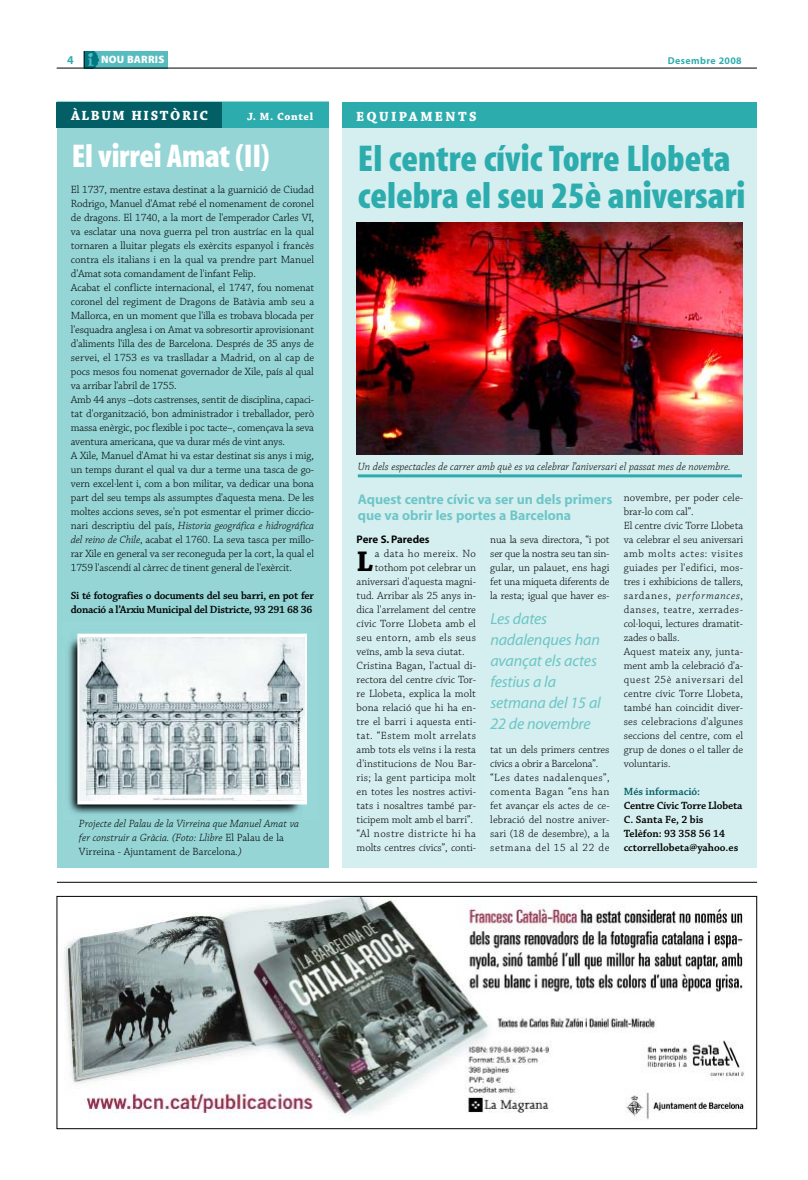
<style>
.page{position:relative;width:808px;height:1180px;background:#fff}
.page>*{position:absolute;margin:0;border:0;box-sizing:border-box;transform-origin:0 0}
.t1{font:700 condensed 37.5px/37px "Myriad MM";color:#2dacae}
.t2{font:700 condensed 33px "Myriad MM";letter-spacing:-.01em;color:#fff}
.t3{font:700 29.9px "Chaparral MM";color:#000}
.t4{font:italic 16px/21px "Myriad MM";letter-spacing:-.01em;color:#6cc5c6}
.t5{font:700 14px/16px "Myriad MM";color:#6cc5c6}
.t6{font:700 14px "Chaparral MM";letter-spacing:.11em;color:#fff}
.t7{font:700 14px "Chaparral MM";letter-spacing:.17em;color:#fff}
.t8{font:700 12px "Myriad MM";color:#2dacae}
.t9{font:11px/14px "Chaparral MM";letter-spacing:-.005em;color:#000}
.t10{font:italic 300 11px/14px "Chaparral MM";letter-spacing:.005em;color:#000}
.t11{font:600 11px/14px "Chaparral MM";letter-spacing:-.015em;color:#000}
.t12{font:11px "Chaparral MM";letter-spacing:.015em;color:#000}
.t13{font:11px "Chaparral MM";letter-spacing:.04em;color:#000}
.t14{font:11px "Chaparral MM";letter-spacing:.025em;color:#000}
.t15{font:11px "Chaparral MM";letter-spacing:.045em;color:#000}
.t16{font:11px "Chaparral MM";letter-spacing:.035em;color:#000}
.t17{font:600 11px "Chaparral MM";color:#015f65}
.t18{font:700 11px "Myriad MM";color:#000}
.t19{font:700 11px "Chaparral MM";letter-spacing:.055em;color:#fff}
.t20{font:800 10.7px "Myriad MM";letter-spacing:.015em;color:#fff}
.t21{font:700 10px "Myriad MM";letter-spacing:.04em;color:#2dacae}
.s1{font-weight:300;font-style:italic}
.s2{font-weight:400;font-style:normal}
</style>
<div class="page">
<div style="left:84px;top:51px;width:84px;height:17px;background:#57bcbe"></div>
<img style="left:85px;top:51px;width:15px;height:17px">
<hr style="left:57px;top:68px;width:700px;height:1px;background:#000">
<svg style="left:84px;top:51px;width:1px;height:17px"></svg>
<hr style="left:57px;top:881px;width:700px;height:1px;background:#000">
<div style="left:343px;top:102px;width:414px;height:765px;background:#d5eeef"></div>
<div style="left:343px;top:102px;width:414px;height:26px;background:#2dacae"></div>
<img style="left:357px;top:222px;width:386px;height:232px">
<hr style="left:358px;top:474px;width:384px;height:3px;background:#2dacae">
<img style="left:64px;top:898px;width:681px;height:222px">
<div style="left:57px;top:896px;width:700px;height:232px;border:1px solid #000"></div>
<div style="left:57px;top:102px;width:271px;height:765px;background:#96d5d6"></div>
<div style="left:57px;top:102px;width:271px;height:25px;background:#2dacae"></div>
<img style="left:68px;top:638px;width:239px;height:176px">
<img style="left:80px;top:638px;width:224px;height:162px">
<div style="left:77px;top:633px;width:230px;height:171px;border:2px solid #fff"></div>
<div style="left:57px;top:102px;width:165px;height:25px;background:#015f65"></div>
<p class="t8" style="left:67px;top:55px;width:8px">4</p>
<p class="t20" style="left:101px;top:55px;width:65px">NOU BARRIS</p>
<p class="t21" style="left:668px;top:56px;width:75px">Desembre 2008</p>
<p class="t6" style="left:71px;top:111px;width:139px">ÀLBUM HISTÒRIC</p>
<p class="t19" style="left:247px;top:113px;width:67px">J. M. Contel</p>
<h2 class="t2" style="left:72px;top:144px;width:199px">El virrei Amat (II)</h2>
<p class="t9" style="left:71px;top:183px;width:245px">El 1737, mentre estava destinat a la guarnició de Ciudad Rodrigo, Manuel d'Amat rebé el nomenament de coronel de dragons. El 1740, a la mort de l'emperador Carles VI, va esclatar una nova guerra pel tron austríac en la qual tornaren a lluitar plegats els exèrcits espanyol i francès contra els italians i en la qual va prendre part Manuel d'Amat sota comandament de l'infant Felip.<br>Acabat el conflicte internacional, el 1747, fou nomenat coronel del regiment de Dragons de Batàvia amb seu a Mallorca, en un moment que l'illa es trobava blocada per l'esquadra anglesa i on Amat va sobresortir aprovisionant d'aliments l'illa des de Barcelona. Després de 35 anys de servei, el 1753 es va traslladar a Madrid, on al cap de pocs mesos fou nomenat governador de Xile, país al qual va arribar l'abril de 1755.<br>Amb 44 anys –dots castrenses, sentit de disciplina, capaci&shy;tat d'organització, bon administrador i treballador, però massa enèrgic, poc flexible i poc tacte–, començava la seva aventura americana, que va durar més de vint anys.<br>A Xile, Manuel d'Amat hi va estar destinat sis anys i mig, un temps durant el qual va dur a terme una tasca de go&shy;vern excel·lent i, com a bon militar, va dedicar una bona part del seu temps als assumptes d'aquesta mena. De les moltes accions seves, se'n pot esmentar el primer diccio&shy;nari descriptiu del país, <span class="s1">Historia geográfica e hidrográfica del reino de Chile</span>, acabat el 1760. La seva tasca per millo&shy;rar Xile en general va ser reconeguda per la cort, la qual el 1759 l'ascendí al càrrec de tinent general de l'exèrcit.</p>
<p class="t11" style="left:71px;top:589px;width:245px">Si té fotografies o documents del seu barri, en pot fer donació a l’Arxiu Municipal del Districte, 93 291 68 36</p>
<p class="t10" style="left:79px;top:817px;width:222px">Projecte del Palau de la Virreina que Manuel Amat va fer construir a Gràcia. (Foto: Llibre <span class="s2">El Palau de la<br>Virreina - Ajuntament de Barcelona</span>.)</p>
<p class="t7" style="left:356px;top:111px;width:122px">EQUIPAMENTS</p>
<h1 class="t1" style="left:358px;top:144px;width:389px">El centre cívic Torre Llobeta celebra el seu 25è aniversari</h1>
<p class="t10" style="left:358px;top:460px;width:374px">Un dels espectacles de carrer amb què es va celebrar l’aniversari el passat mes de novembre.</p>
<p class="t5" style="left:358px;top:493px;width:256px">Aquest centre cívic va ser un dels primers que va obrir les portes a Barcelona</p>
<p class="t18" style="left:357px;top:535px;width:75px">Pere S. Paredes</p>
<h3 class="t3" style="left:357px;top:550px;width:18px">L</h3>
<p class="t16" style="left:375px;top:549px;width:103px">a data ho mereix. No</p>
<p class="t9" style="left:375px;top:561px;width:103px">tothom pot celebrar un</p>
<p class="t9" style="left:357px;top:575px;width:121px">aniversari d'aquesta magni-</p>
<p class="t9" style="left:357px;top:589px;width:121px">tud. Arribar als 25 anys in-</p>
<p class="t9" style="left:357px;top:603px;width:121px">dica l'arrelament del centre</p>
<p class="t12" style="left:357px;top:619px;width:121px">cívic Torre Llobeta amb el</p>
<p class="t13" style="left:357px;top:633px;width:121px">seu entorn, amb els seus</p>
<p class="t9" style="left:357px;top:645px;width:109px">veïns, amb la seva ciutat.</p>
<p class="t9" style="left:357px;top:659px;width:121px">Cristina Bagan, l'actual di-</p>
<p class="t9" style="left:357px;top:673px;width:121px">rectora del centre cívic Tor-</p>
<p class="t12" style="left:357px;top:689px;width:121px">re Llobeta, explica la molt</p>
<p class="t9" style="left:357px;top:701px;width:121px">bona relació que hi ha en-</p>
<p class="t12" style="left:357px;top:717px;width:121px">tre el barri i aquesta enti-</p>
<p class="t13" style="left:357px;top:731px;width:121px">tat. “Estem molt arrelats</p>
<p class="t9" style="left:357px;top:743px;width:121px">amb tots els veïns i la resta</p>
<p class="t9" style="left:357px;top:757px;width:121px">d'institucions de Nou Bar-</p>
<p class="t14" style="left:357px;top:773px;width:121px">ris; la gent participa molt</p>
<p class="t9" style="left:357px;top:785px;width:121px">en totes les nostres activi-</p>
<p class="t9" style="left:357px;top:799px;width:121px">tats i nosaltres també par-</p>
<p class="t9" style="left:357px;top:813px;width:118px">ticipem molt amb el barri”.</p>
<p class="t15" style="left:357px;top:829px;width:121px">“Al nostre districte hi ha</p>
<p class="t9" style="left:357px;top:841px;width:121px">molts centres cívics”, conti-</p>
<p class="t9" style="left:490px;top:533px;width:121px;text-align:justify">nua la seva directora, “i pot ser que la nostra seu tan sin&shy;gular, un palauet, ens hagi fet una miqueta diferents de la resta; igual que haver es-</p>
<h3 class="t4" style="left:490px;top:609px;width:112px">Les dates nadalenques han avançat els actes festius a la setmana del 15 al<br>22 de novembre</h3>
<p class="t9" style="left:490px;top:743px;width:121px">tat un dels primers centres cívics a obrir a Barcelona”. “Les dates nadalenques”, comenta Bagan “ens han fet avançar els actes de ce&shy;lebració del nostre aniver&shy;sari (18 de desembre), a la setmana del 15 al 22 de</p>
<p class="t9" style="left:624px;top:491px;width:121px">novembre, per poder cele&shy;brar-lo com cal”.<br>El centre cívic Torre Llobeta va celebrar el seu aniversari amb molts actes: visites guiades per l'edifici, mos&shy;tres i exhibicions de tallers, sardanes, <span class="s1">performances</span>, danses, teatre, xerrades&shy;col·loqui, lectures dramatit&shy;zades o balls.<br>Aquest mateix any, junta&shy;ment amb la celebració d'a&shy;quest 25è aniversari del centre cívic Torre Llobeta, també han coincidit diver&shy;ses celebracions d'algunes seccions del centre, com el grup de dones o el taller de voluntaris.</p>
<p class="t17" style="left:624px;top:787px;width:78px">Més informació:</p>
<p class="t11" style="left:624px;top:799px;width:120px">Centre Cívic Torre Llobeta<br>C. Santa Fe, 2 bis<br>Telèfon: 93 358 56 14 cctorrellobeta@yahoo.es</p>
</div>
